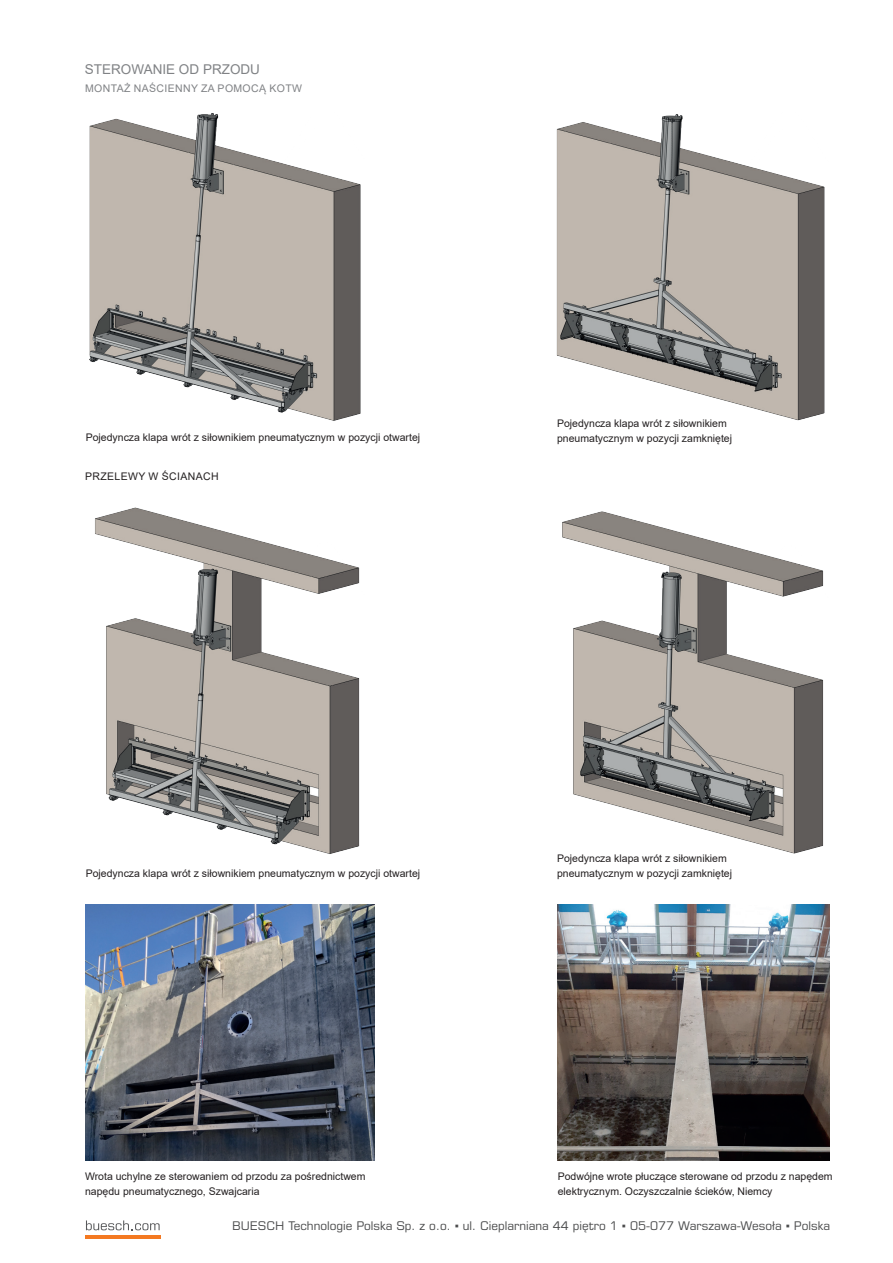
<style>
.page{position:relative;width:893px;height:1263px;background:#fff}
.page>*{position:absolute;margin:0;border:0;box-sizing:border-box;transform-origin:0 0}
.t1{font:13.5px "Arial";color:#808285}
.t2{font:12px "Eurostile LT Pro";color:#4b4c4d}
.t3{font:10.5px/15px "Arial";color:#231f20}
.t4{font:10.5px "Arial";letter-spacing:.035em;color:#808285}
.t5{font:10.5px "Arial";letter-spacing:.035em;color:#231f20}
.s1{font-family:"Arial"}
</style>
<div class="page">
<img style="left:89px;top:113px;width:272px;height:308px">
<img style="left:95px;top:507px;width:265px;height:347px">
<img style="left:556px;top:114px;width:269px;height:307px">
<img style="left:562px;top:511px;width:262px;height:343px">
<svg style="left:86px;top:1220px;width:74px;height:10px"></svg>
<hr style="left:85px;top:1236px;width:75px;height:3px;background:#f47921">
<img style="left:557px;top:904px;width:272px;height:256px">
<img style="left:86px;top:904px;width:288px;height:256px">
<p class="t1" style="left:85px;top:60px;width:177px">STEROWANIE OD PRZODU</p>
<p class="t4" style="left:85px;top:81px;width:218px">MONTAŻ NAŚCIENNY ZA POMOCĄ KOTW</p>
<p class="t3" style="left:86px;top:430px;width:336px">Pojedyncza klapa wrót z siłownikiem pneumatycznym w pozycji otwartej</p>
<p class="t5" style="left:85px;top:469px;width:135px">PRZELEWY W ŚCIANACH</p>
<p class="t3" style="left:557px;top:415px;width:177px">Pojedyncza klapa wrót z siłownikiem pneumatycznym w pozycji zamkniętej</p>
<p class="t3" style="left:86px;top:866px;width:336px">Pojedyncza klapa wrót z siłownikiem pneumatycznym w pozycji otwartej</p>
<p class="t3" style="left:557px;top:851px;width:177px">Pojedyncza klapa wrót z siłownikiem pneumatycznym w pozycji zamkniętej</p>
<p class="t3" style="left:85px;top:1169px;width:282px">Wrota uchylne ze sterowaniem od przodu za pośrednictwem napędu pneumatycznego, Szwajcaria</p>
<p class="t2" style="left:232px;top:1219px;width:599px">BUESCH Technologie Polska Sp. z o.o. <span class="s1">▪</span> ul. Cieplarniana 44 piętro 1 <span class="s1">▪</span> 05-077 Warszawa-Wesoła <span class="s1">▪</span> Polska</p>
<p class="t3" style="left:558px;top:1169px;width:276px">Podwójne wrote płuczące sterowane od przodu z napędem elektrycznym. Oczyszczalnie ścieków, Niemcy</p>
</div>
